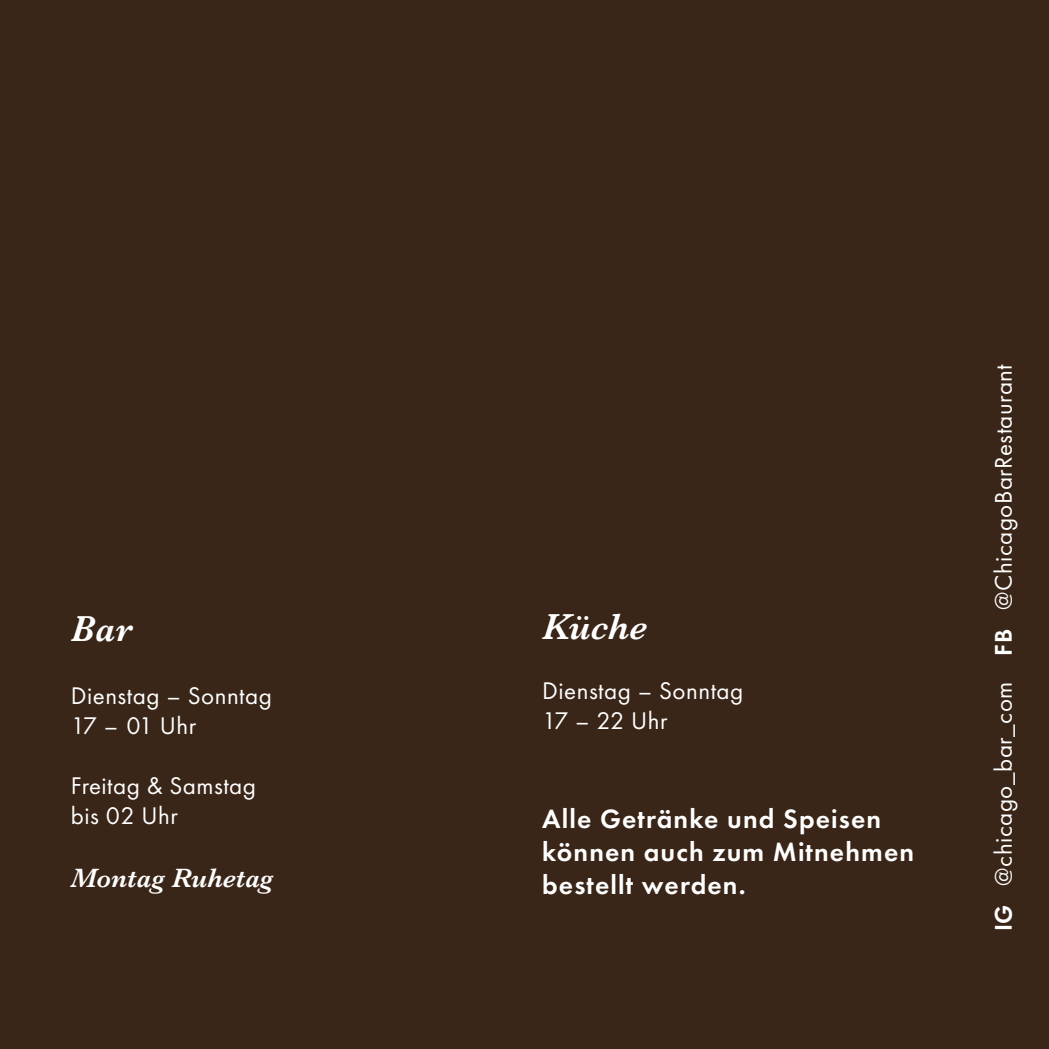
<style>
.page{position:relative;width:1049px;height:1049px;background:#3a2618}
.page>*{position:absolute;margin:0;border:0;box-sizing:border-box;transform-origin:0 0}
.t1{font:italic 600 37.5px "Baskerville";color:#fff}
.t2{font:600 27.5px "Futura PT";letter-spacing:.04em;color:#fff}
.t3{font:italic 600 27.5px "Baskerville";color:#fff}
.t4{font:25px "Futura PT";letter-spacing:.02em;color:#fff}
.s1{font-weight:600}
</style>
<div class="page">
<p class="t1" style="left:71px;top:603px;width:63px">Bar</p>
<p class="t4" style="left:71px;top:681px;width:203px">Dienstag – Sonntag</p>
<p class="t4" style="left:71px;top:711px;width:127px">17 – 01 Uhr</p>
<p class="t4" style="left:71px;top:771px;width:187px">Freitag &amp; Samstag</p>
<p class="t4" style="left:71px;top:801px;width:109px">bis 02 Uhr</p>
<p class="t3" style="left:71px;top:859px;width:204px">Montag Ruhetag</p>
<p class="t1" style="left:542px;top:601px;width:107px">Küche</p>
<p class="t4" style="left:542px;top:676px;width:203px">Dienstag – Sonntag</p>
<p class="t4" style="left:542px;top:706px;width:127px">17 – 22 Uhr</p>
<p class="t2" style="left:542px;top:801px;width:340px">Alle Getränke und Speisen</p>
<p class="t2" style="left:542px;top:834px;width:373px">können auch zum Mitnehmen</p>
<p class="t2" style="left:542px;top:867px;width:205px">bestellt werden.</p>
<p class="t4" style="left:989px;top:931px;width:569px;rotate:-90deg"><span class="s1">IG</span> @chicago_bar_com <span class="s1">FB</span> @ChicagoBarRestaurant</p>
</div>
